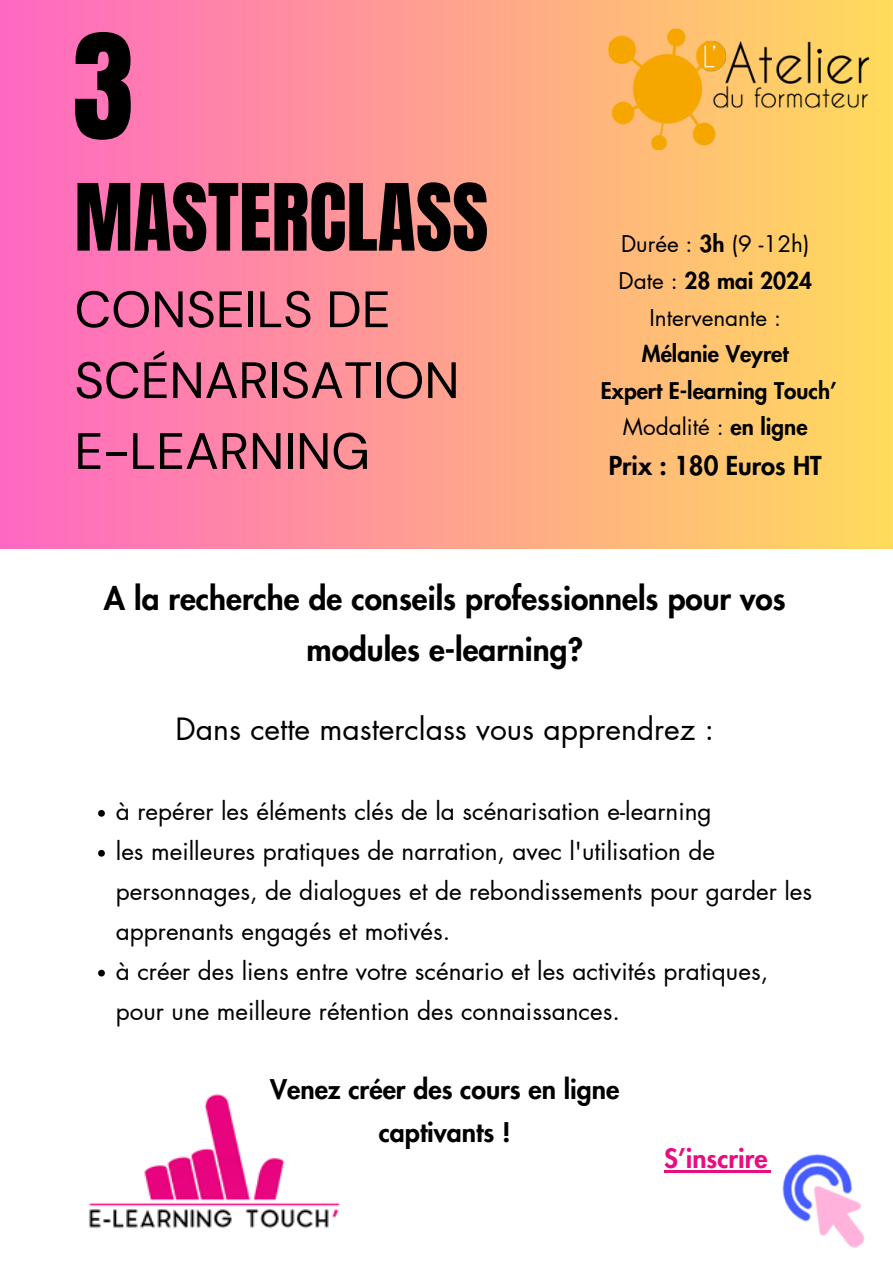
<style>
.page{position:relative;width:893px;height:1263px;background:#fff}
.page>*{position:absolute;margin:0;border:0;box-sizing:border-box;transform-origin:0 0}
.t1{font:123.75px "Anton";color:#000}
.t2{font:78.75px "Anton";color:#000}
.t3{font:51px/70.9px "DM Sans";color:#000}
.t4{font:800 31.5px/51.8px "Futura LT Pro";color:#000;text-align:center}
.t5{font:30px "Futura LT Pro";color:#000}
.t6{font:800 26.55px/43.3px "Futura LT Pro";color:#000;text-align:center}
.t7{font:800 26.25px "Futura LT Pro";color:#e80d80}
.t8{font:800 25.5px "Futura LT Pro";color:#000}
.t9{font:24.3px/39.9px "Futura LT Pro";color:#000}
.t10{font:800 22.5px/36.6px "Futura LT Pro";color:#000;text-align:center}
.t11{font:22.5px/36.6px "Futura LT Pro";color:#000;text-align:center}
.s1{font-weight:800}
.s2{font-weight:400}
</style>
<div class="page">
<div style="left:0;top:0;width:893px;height:549px;background:linear-gradient(to right,#ff67c3,#ffdc5b)"></div>
<img style="left:607px;top:27px;width:263px;height:124px">
<img style="left:89px;top:1094px;width:251px;height:134px">
<svg style="left:98px;top:810px;width:7px;height:7px"></svg>
<svg style="left:98px;top:850px;width:7px;height:7px"></svg>
<svg style="left:98px;top:970px;width:7px;height:6px"></svg>
<hr style="left:664px;top:1170px;width:103px;height:2px;background:#e80d80">
<img style="left:782px;top:1154px;width:83px;height:94px">
<h1 class="t1" style="left:73px;top:-2px;width:63px">3</h1>
<h2 class="t2" style="left:74px;top:161px;width:415px">MASTERCLASS</h2>
<h3 class="t3" style="left:74px;top:274px;width:386px">CONSEILS DE<br>SCÉNARISATION<br>E-LEARNING</h3>
<p class="t11" style="left:618px;top:227px;width:195px">Durée : <span class="s1">3h</span> (9 -12h)<br>Date : <span class="s1">28 mai 2024<br></span>Intervenante :</p>
<p class="t10" style="left:600px;top:336px;width:238px">Mélanie Veyret<br>Expert E-learning Touch’<br><span class="s2">Modalité :</span> en ligne</p>
<p class="t8" style="left:609px;top:454px;width:214px">Prix : 180 Euros HT</p>
<p class="t4" style="left:104px;top:573px;width:683px">A la recherche de conseils professionnels pour vos modules e-learning?</p>
<p class="t5" style="left:176px;top:715px;width:540px">Dans cette masterclass vous apprendrez :</p>
<p class="t9" style="left:116px;top:792px;width:698px">à repérer les éléments clés de la scénarisation e-learning<br>les meilleures pratiques de narration, avec l'utilisation de personnages, de dialogues et de rebondissements pour garder les apprenants engagés et motivés.<br>à créer des liens entre votre scénario et les activités pratiques, pour une meilleure rétention des connaissances.</p>
<p class="t6" style="left:270px;top:1069px;width:351px">Venez créer des cours en ligne captivants !</p>
<p class="t7" style="left:664px;top:1146px;width:105px">S’inscrire</p>
</div>
